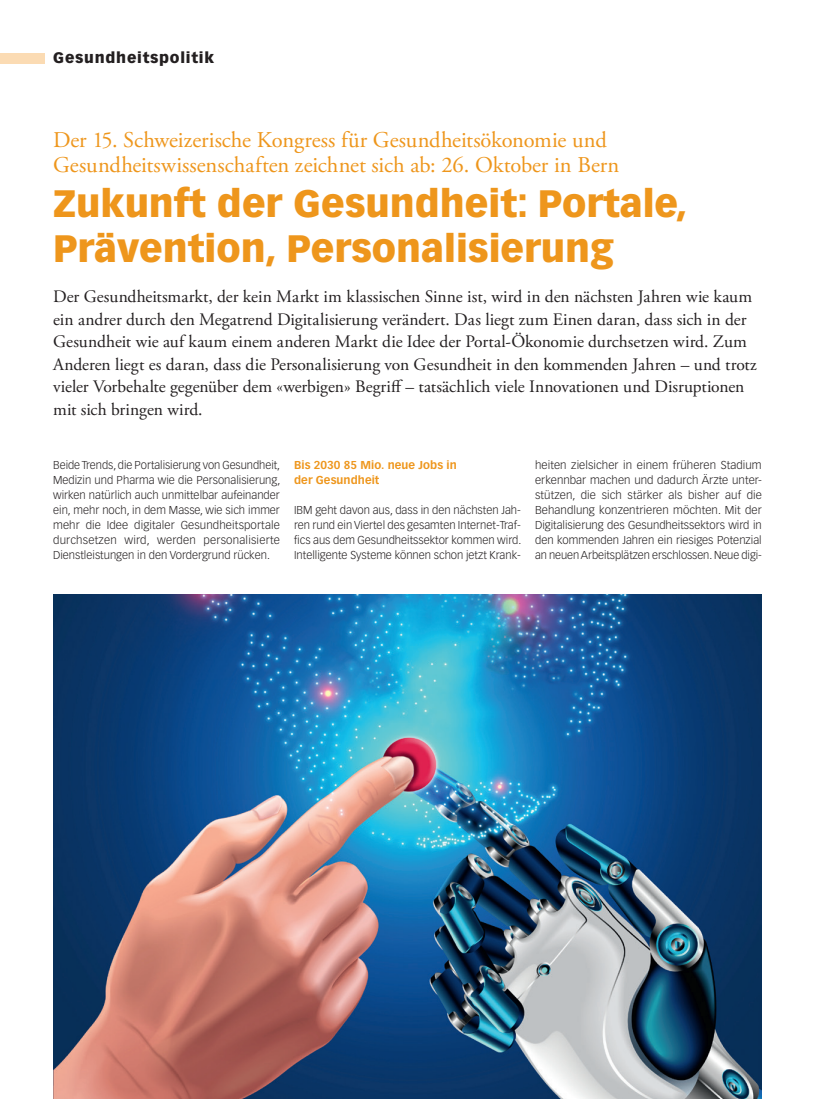
<style>
.page{position:relative;width:815px;height:1099px;background:#fff}
.page>*{position:absolute;margin:0;border:0;box-sizing:border-box;transform-origin:0 0}
.Titel_GP{font:900 37.5px/45px "Vectora LT Std";color:#ee961c}
.Obertitel_GP{font:22.5px/25px "Adobe Garamond Pro";color:#ee961c}
.Lead{font:17.5px/22.5px "Adobe Garamond Pro";color:#231f20}
.t1{font:900 15px "Vectora LT Std";letter-spacing:.05em;color:#231f20}
.Lauftext{font:300 11.25px/15px "Vectora LT Std";color:#231f20;text-align:justify}
.ZT_GP{font:700 11.25px/15px "Vectora LT Std";letter-spacing:.005em;color:#ee961c}
</style>
<div class="page">
<div style="left:0;top:53px;width:45px;height:10px;background:#fbdbb3"></div>
<img style="left:53px;top:594px;width:709px;height:504px">
<h3 class="t1" style="left:53px;top:49px;width:162px">Gesundheitspolitik</h3>
<p class="Obertitel_GP" style="left:53px;top:128px;width:567px">Der 15. Schweizerische Kongress für Gesundheitsökonomie und<br>Gesundheitswissenschaften zeichnet sich ab: 26. Oktober in Bern</p>
<p class="Titel_GP" style="left:53px;top:180px;width:636px">Zukunft der Gesundheit: Portale,<br>Prävention, Personalisierung</p>
<p class="Lead" style="left:53px;top:286px;width:705px">Der Gesundheitsmarkt, der kein Markt im klassischen Sinne ist, wird in den nächsten Jahren wie kaum ein andrer durch den Megatrend Digitalisierung verändert. Das liegt zum Einen daran, dass sich in der Gesundheit wie auf kaum einem anderen Markt die Idee der Portal-Ökonomie durchsetzen wird. Zum Anderen liegt es daran, dass die Personalisierung von Gesundheit in den kommenden Jahren – und trotz vieler Vorbehalte gegenüber dem «werbigen» Begriff – tatsächlich viele Innovationen und Disruptionen mit sich bringen wird.</p>
<p class="Lauftext" style="left:53px;top:458px;width:229px">Beide Trends, die Portalisierung von Gesundheit, Medizin und Pharma wie die Personalisierung, wirken natürlich auch unmittelbar aufeinander ein, mehr noch, in dem Masse, wie sich immer mehr die Idee digitaler Gesundheitsportale durchsetzen wird, werden personalisierte Dienstleistungen in den Vordergrund rücken.</p>
<p class="ZT_GP" style="left:294px;top:458px;width:164px">Bis 2030 85 Mio. neue Jobs in der Gesundheit</p>
<p class="Lauftext" style="left:294px;top:503px;width:229px">IBM geht davon aus, dass in den nächsten Jah&shy;ren rund ein Viertel des gesamten Internet-Traf&shy;fics aus dem Gesundheitssektor kommen wird.<br>Intelligente Systeme können schon jetzt Krank-</p>
<p class="Lauftext" style="left:535px;top:458px;width:228px">heiten zielsicher in einem früheren Stadium erkennbar machen und dadurch Ärzte unter&shy;stützen, die sich stärker als bisher auf die Behandlung konzentrieren möchten. Mit der Digitalisierung des Gesundheitssektors wird in den kommenden Jahren ein riesiges Potenzial an neuen Arbeitsplätzen erschlossen. Neue digi-</p>
</div>
